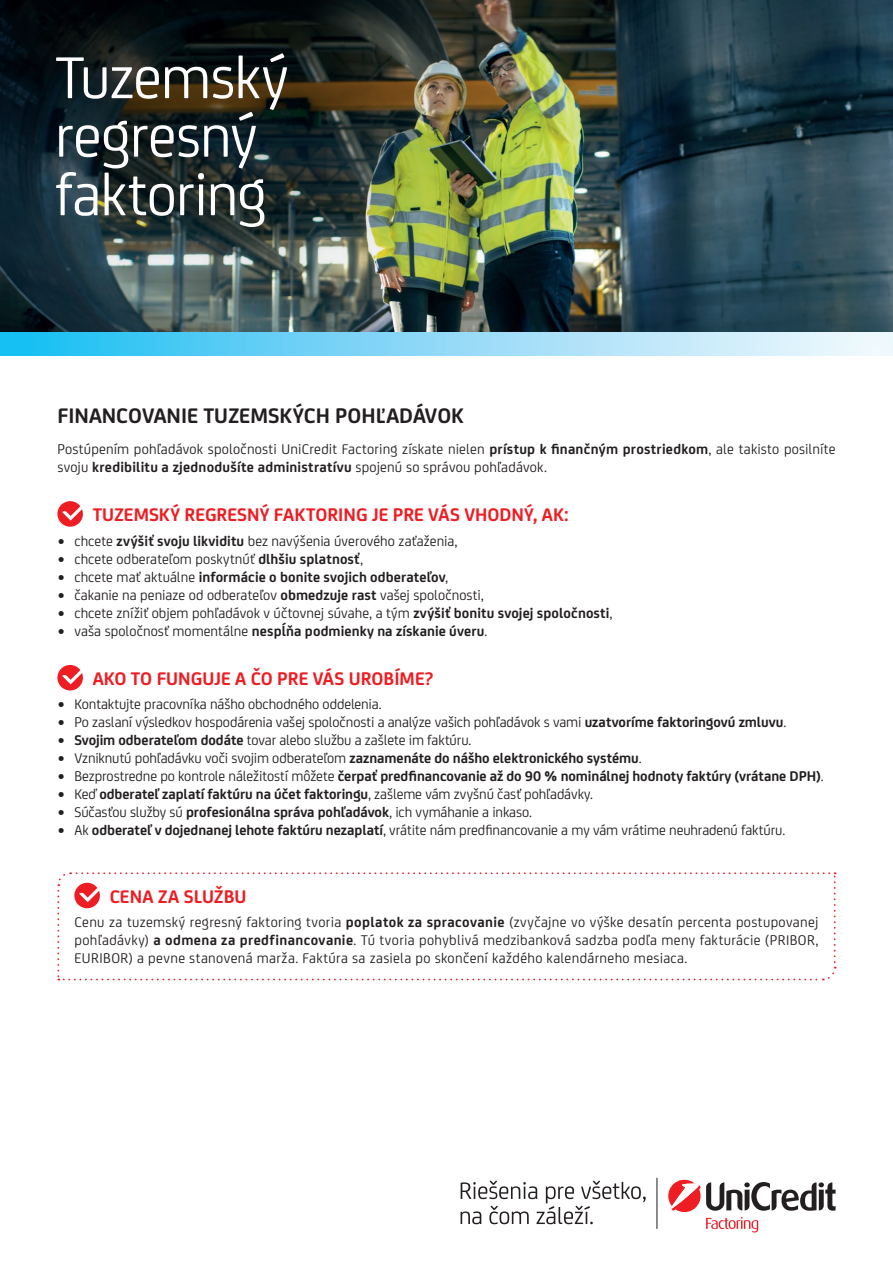
<style>
.page{position:relative;width:893px;height:1263px;background:#fff}
.page>*{position:absolute;margin:0;border:0;box-sizing:border-box;transform-origin:0 0}
.t1{font:63px/58.5px "Uni Credit";letter-spacing:-.015em;color:#fff}
.t2{font:700 22.5px "Uni Credit";color:#231f20}
.t3{font:700 19.5px "Uni Credit";color:#ee1d23}
.t4{font:15px/18px "Uni Credit";color:#231f20}
.t5{font:700 15px "Uni Credit";letter-spacing:.005em;color:#231f20}
.s1{font-weight:700}
.s2{font-size:21px}
.s3{font-weight:400;font-size:21px}
.s4{font-weight:400}
</style>
<div class="page">
<div style="left:0;top:332px;width:893px;height:23px;background:linear-gradient(to right,#1cbdf2,#fdf8fd)"></div>
<img style="left:0;top:0;width:893px;height:332px">
<img style="left:0;top:0;width:517px;height:306px">
<svg style="left:668px;top:1180px;width:168px;height:52px"></svg>
<svg style="left:461px;top:1180px;width:185px;height:44px"></svg>
<hr style="left:656px;top:1178px;width:1px;height:51px;background:#231f20">
<svg style="left:57px;top:501px;width:26px;height:26px"></svg>
<svg style="left:57px;top:665px;width:26px;height:25px"></svg>
<svg style="left:57px;top:872px;width:779px;height:108px"></svg>
<h1 class="t1" style="left:55px;top:44px;width:235px">Tuzemský regresný faktoring</h1>
<h2 class="t2" style="left:57px;top:399px;width:408px">FINANCOVANIE TUZEMSKÝCH POHĽADÁVOK</h2>
<p class="t4" style="left:57px;top:439px;width:780px">Postúpením pohľadávok spoločnosti UniCredit Factoring získate nielen <span class="s1">prístup k finančným prostriedkom</span>, ale takisto posilníte svoju <span class="s1">kredibilitu a zjednodušíte administratívu</span> spojenú so správou pohľadávok.</p>
<h3 class="t3" style="left:93px;top:500px;width:478px">TUZEMSKÝ REGRESNÝ FAKTORING JE PRE VÁS VHODNÝ, AK:</h3>
<p class="t4" style="left:57px;top:531px;width:402px"><span class="s2">•</span> chcete <span class="s1">zvýšiť svoju likviditu</span> bez navýšenia úverového zaťaženia,</p>
<p class="t4" style="left:57px;top:549px;width:307px"><span class="s2">•</span> chcete odberateľom poskytnúť <span class="s1">dlhšiu splatnosť</span>,</p>
<p class="t5" style="left:57px;top:565px;width:392px"><span class="s3">•</span> <span class="s4">chcete mať aktuálne</span> informácie o bonite svojich odberateľov<span class="s4">,</span></p>
<p class="t4" style="left:57px;top:585px;width:428px"><span class="s2">•</span> čakanie na peniaze od odberateľov <span class="s1">obmedzuje rast</span> vašej spoločnosti,</p>
<p class="t4" style="left:57px;top:603px;width:556px"><span class="s2">•</span> chcete znížiť objem pohľadávok v účtovnej súvahe, a tým <span class="s1">zvýšiť bonitu svojej spoločnosti</span>,</p>
<p class="t5" style="left:57px;top:619px;width:431px"><span class="s3">•</span> <span class="s4">vaša spoločnosť momentálne</span> nespĺňa podmienky na získanie úveru<span class="s4">.</span></p>
<h3 class="t3" style="left:93px;top:664px;width:342px">AKO TO FUNGUJE A ČO PRE VÁS UROBÍME?</h3>
<p class="t4" style="left:57px;top:694px;width:326px"><span class="s2">•</span> Kontaktujte pracovníka nášho obchodného oddelenia.</p>
<p class="t4" style="left:57px;top:712px;width:730px"><span class="s2">•</span> Po zaslaní výsledkov hospodárenia vašej spoločnosti a analýze vašich pohľadávok s vami <span class="s1">uzatvoríme faktoringovú zmluvu</span>.</p>
<p class="t4" style="left:57px;top:730px;width:415px"><span class="s2">•</span> <span class="s1">Svojim odberateľom dodáte</span> tovar alebo službu a zašlete im faktúru.</p>
<p class="t4" style="left:57px;top:748px;width:586px"><span class="s2">•</span> Vzniknutú pohľadávku voči svojim odberateľom <span class="s1">zaznamenáte do nášho elektronického systému</span>.</p>
<p class="t5" style="left:57px;top:765px;width:768px"><span class="s3">•</span> <span class="s4">Bezprostredne po kontrole náležitostí môžete</span> čerpať predfinancovanie až do 90 % nominálnej hodnoty faktúry (vrátane DPH)<span class="s4">.</span></p>
<p class="t5" style="left:57px;top:783px;width:537px"><span class="s3">•</span> <span class="s4">Keď</span> odberateľ zaplatí faktúru na účet faktoringu<span class="s4">, zašleme vám zvyšnú časť pohľadávky.</span></p>
<p class="t4" style="left:57px;top:802px;width:476px"><span class="s2">•</span> Súčasťou služby sú <span class="s1">profesionálna správa pohľadávok</span>, ich vymáhanie a inkaso.</p>
<p class="t4" style="left:57px;top:820px;width:729px"><span class="s2">•</span> Ak <span class="s1">odberateľ v dojednanej lehote faktúru nezaplatí</span>, vrátite nám predfinancovanie a my vám vrátime neuhradenú faktúru.</p>
<h3 class="t3" style="left:110px;top:882px;width:138px">CENA ZA SLUŽBU</h3>
<p class="t4" style="left:74px;top:912px;width:746px;text-align:justify">Cenu za tuzemský regresný faktoring tvoria <span class="s1">poplatok za spracovanie</span> (zvyčajne vo výške desatín percenta postupovanej pohľadávky) <span class="s1">a odmena za predfinancovanie</span>. Tú tvoria pohyblivá medzibanková sadzba podľa meny fakturácie (PRIBOR, EURIBOR) a pevne stanovená marža. Faktúra sa zasiela po skončení každého kalendárneho mesiaca.</p>
</div>
